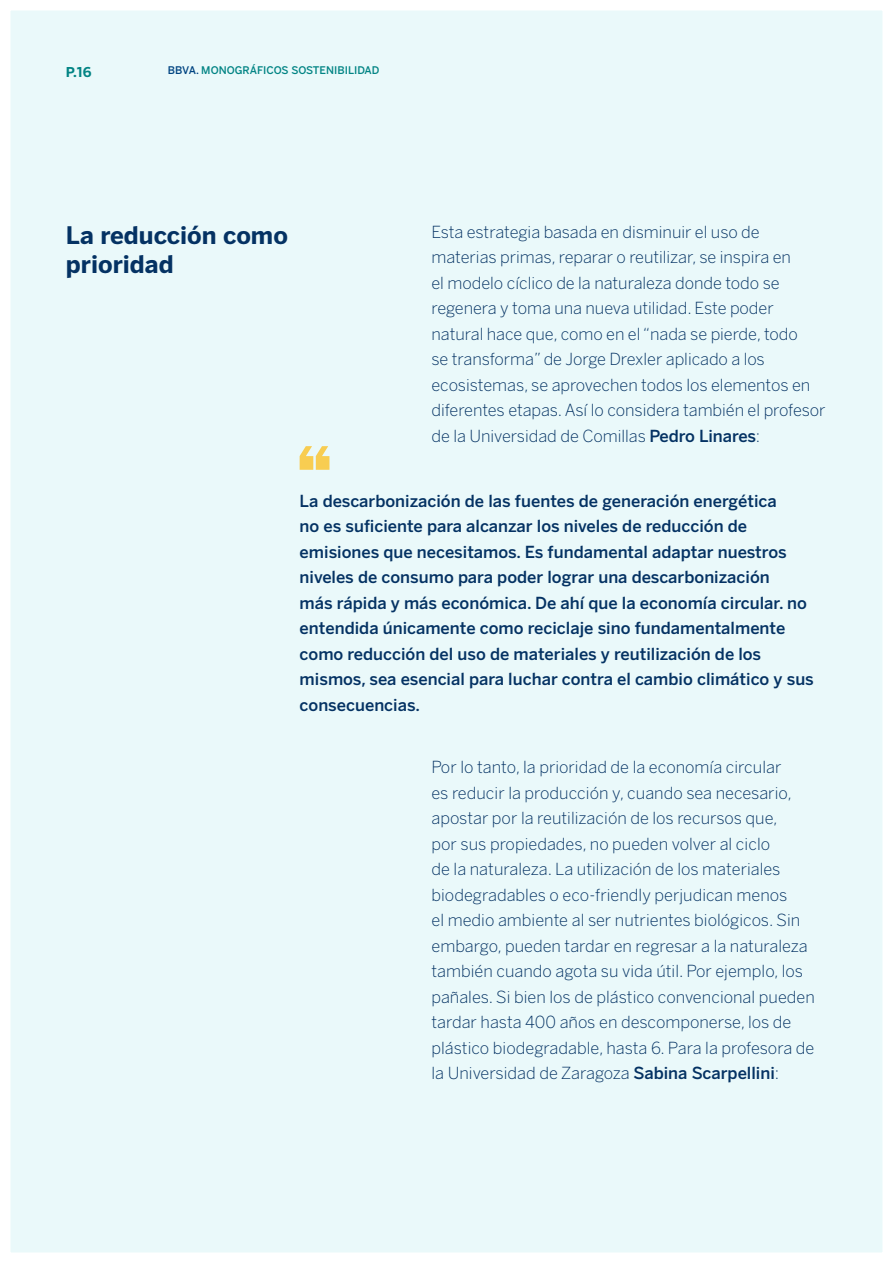
<style>
.page{position:relative;width:893px;height:1263px;background:#fff}
.page>*{position:absolute;margin:0;border:0;box-sizing:border-box;transform-origin:0 0}
.t1{font:700 24px/28.8px "Benton Sans BBVA";color:#043263}
.t2{font:300 16.5px/25.5px "Benton Sans BBVA";letter-spacing:-.005em;color:#043263}
.t3{font:500 16.5px/25.5px "Benton Sans BBVA";color:#043263}
.t4{font:700 13.5px "Benton Sans BBVA";color:#028484}
.t5{font:500 10.5px "Benton Sans BBVA";color:#028484}
.s1{color:#004481}
.s2{font-weight:500}
</style>
<div class="page">
<div style="left:0;top:0;width:893px;height:1263px;background:#eaf9fa;border:10px solid #fff"></div>
<svg style="left:892px;top:0;width:1px;height:1263px"></svg>
<svg style="left:300px;top:446px;width:29px;height:24px"></svg>
<p class="t4" style="left:66px;top:63px;width:27px">P.16</p>
<p class="t5" style="left:168px;top:64px;width:213px"><span class="s1">BBVA.</span> MONOGRÁFICOS SOSTENIBILIDAD</p>
<h1 class="t1" style="left:66px;top:221px;width:224px">La reducción como prioridad</h1>
<p class="t2" style="left:431px;top:219px;width:395px">Esta estrategia basada en disminuir el uso de materias primas, reparar o reutilizar, se inspira en<br>el modelo cíclico de la naturaleza donde todo se regenera y toma una nueva utilidad. Este poder natural hace que, como en el “nada se pierde, todo<br>se transforma” de Jorge Drexler aplicado a los ecosistemas, se aprovechen todos los elementos en diferentes etapas. Así lo considera también el profesor de la Universidad de Comillas <span class="s2">Pedro Linares</span>:</p>
<p class="t3" style="left:300px;top:488px;width:516px">La descarbonización de las fuentes de generación energética<br>no es suficiente para alcanzar los niveles de reducción de emisiones que necesitamos. Es fundamental adaptar nuestros niveles de consumo para poder lograr una descarbonización<br>más rápida y más económica. De ahí que la economía circular. no entendida únicamente como reciclaje sino fundamentalmente como reducción del uso de materiales y reutilización de los mismos, sea esencial para luchar contra el cambio climático y sus consecuencias.</p>
<p class="t2" style="left:431px;top:755px;width:385px">Por lo tanto, la prioridad de la economía circular<br>es reducir la producción y, cuando sea necesario, apostar por la reutilización de los recursos que,<br>por sus propiedades, no pueden volver al ciclo<br>de la naturaleza. La utilización de los materiales biodegradables o eco-friendly perjudican menos<br>el medio ambiente al ser nutrientes biológicos. Sin embargo, pueden tardar en regresar a la naturaleza también cuando agota su vida útil. Por ejemplo, los pañales. Si bien los de plástico convencional pueden tardar hasta 400 años en descomponerse, los de plástico biodegradable, hasta 6. Para la profesora de la Universidad de Zaragoza <span class="s2">Sabina Scarpellini</span>:</p>
</div>
